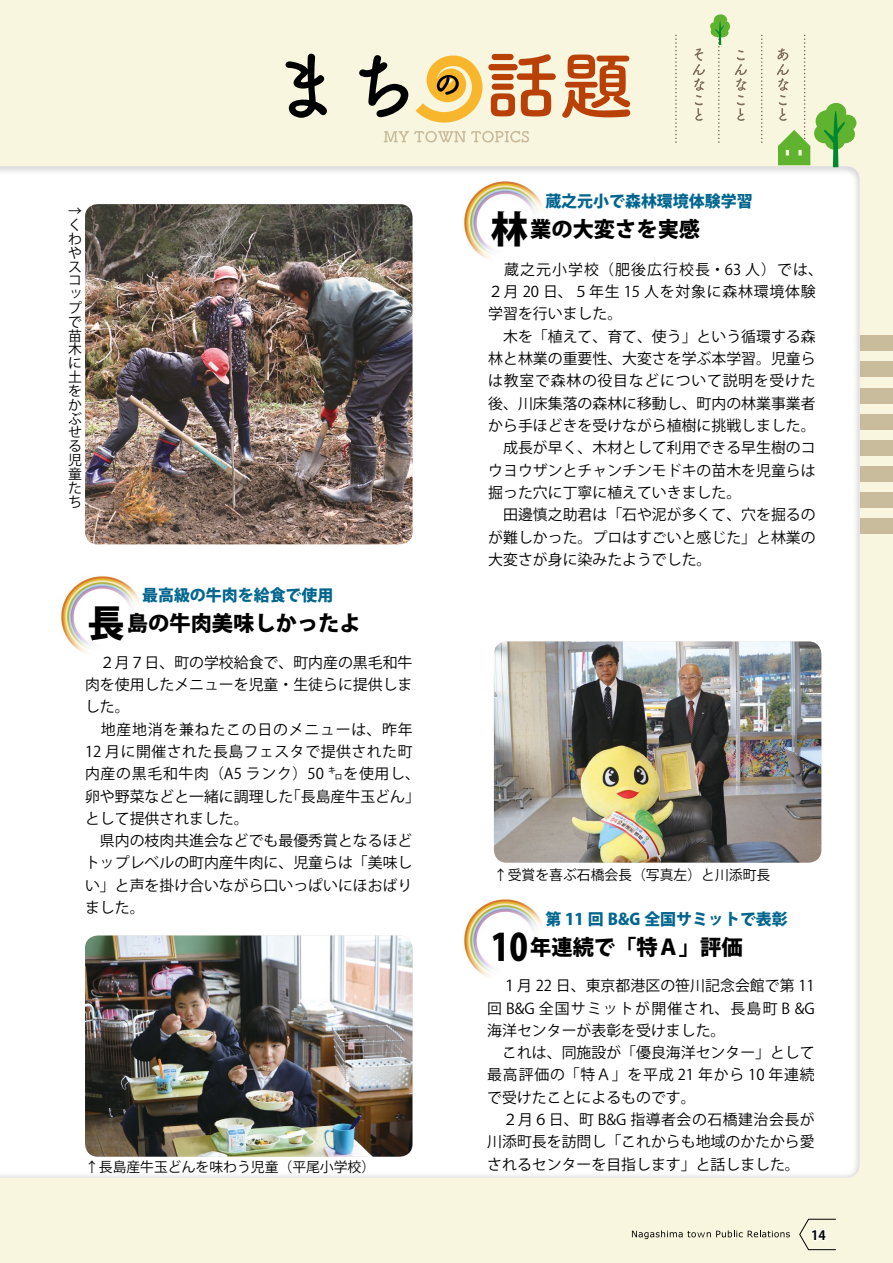
<style>
.page{position:relative;width:893px;height:1263px;background:#f8f6de}
.page>*{position:absolute;margin:0;border:0;box-sizing:border-box;transform-origin:0 0}
.t1{font:800 37.2px "Koz Go Pro";color:#000;scale:.86 1}
.t2{font:800 37.2px "Koz Go Pro";color:#000}
.t3{font:800 21.3px "Koz Go Pro";color:#000}
.t4{font:800 15.9px "Koz Go Pro";color:#00668f}
.t5{font:14.85px/22.4px "Koz Go Pro";color:#000}
.t6{font:14.85px "Koz Go Pro";letter-spacing:.05em;color:#000}
.t7{font:14.85px "Koz Go Pro";letter-spacing:.035em;color:#000}
.t8{font:14.85px "Koz Go Pro";letter-spacing:.055em;color:#000}
.t9{font:13.8px/13.8px "Koz Go Pro";color:#000}
.t10{font:700 12.75px "Koz Go Pro";color:#000}
.s1{font-size:37.2px}
</style>
<div class="page">
<div style="left:0;top:336px;width:893px;height:15px;background:#c9bc9c"></div>
<div style="left:0;top:362px;width:893px;height:15px;background:#c9bc9c"></div>
<div style="left:0;top:388px;width:893px;height:15px;background:#c9bc9c"></div>
<div style="left:0;top:414px;width:893px;height:15px;background:#c9bc9c"></div>
<div style="left:0;top:440px;width:893px;height:15px;background:#c9bc9c"></div>
<div style="left:0;top:466px;width:893px;height:15px;background:#c9bc9c"></div>
<div style="left:0;top:492px;width:893px;height:15px;background:#c9bc9c"></div>
<div style="left:0;top:518px;width:893px;height:15px;background:#c9bc9c"></div>
<svg style="left:384px;top:131px;width:145px;height:12px"></svg>
<div style="left:0;top:166px;width:860px;height:1012px;background:#fff"></div>
<svg style="left:761px;top:35px;width:1px;height:108px"></svg>
<svg style="left:675px;top:35px;width:2px;height:108px"></svg>
<svg style="left:693px;top:14px;width:54px;height:129px"></svg>
<svg style="left:777px;top:35px;width:79px;height:132px"></svg>
<svg style="left:286px;top:54px;width:41px;height:64px"></svg>
<svg style="left:359px;top:55px;width:49px;height:62px"></svg>
<svg style="left:488px;top:54px;width:68px;height:62px"></svg>
<svg style="left:562px;top:55px;width:68px;height:63px"></svg>
<svg style="left:416px;top:55px;width:66px;height:68px"></svg>
<img style="left:494px;top:641px;width:327px;height:222px">
<img style="left:85px;top:935px;width:327px;height:222px">
<img style="left:85px;top:204px;width:327px;height:340px">
<img style="left:463px;top:898px;width:85px;height:85px">
<img style="left:60px;top:574px;width:85px;height:85px">
<img style="left:463px;top:180px;width:85px;height:85px">
<svg style="left:799px;top:1219px;width:37px;height:31px"></svg>
<svg style="left:632px;top:1230px;width:158px;height:9px"></svg>
<p class="t9" style="left:68px;top:205px;width:15px">↑</p>
<p class="t9" style="left:68px;top:218px;width:15px">くわやスコップで苗木に土をかぶせる児童たち</p>
<p class="t4" style="left:142px;top:585px;width:193px">最高級の牛肉を給食で使用</p>
<h2 class="t3" style="left:88px;top:609px;width:275px"><span class="s1">長</span>島の牛肉美味しかったよ</h2>
<p class="t5" style="left:85px;top:651px;width:329px">　２月７日、町の学校給食で、町内産の黒毛和牛</p>
<p class="t5" style="left:85px;top:674px;width:329px">肉を使用したメニューを児童・生徒らに提供しま</p>
<p class="t5" style="left:85px;top:696px;width:46px">した。</p>
<p class="t8" style="left:85px;top:719px;width:329px">　地産地消を兼ねたこの日のメニューは、昨年</p>
<p class="t7" style="left:85px;top:742px;width:329px">12 月に開催された長島フェスタで提供された町</p>
<p class="t6" style="left:85px;top:764px;width:336px">内産の黒毛和牛肉（A5 ランク）50 ㌔を使用し、</p>
<p class="t5" style="left:286px;top:785px;width:135px">「長島産牛玉どん「</p>
<p class="t5" style="left:85px;top:785px;width:329px">卵や野菜などと一緒に調理した<br>として提供されました。<br>　県内の枝肉共進会などでも最優秀賞となるほどトップレベルの町内産牛肉に、児童らは「美味しい」と声を掛け合いながら口いっぱいにほおばりました。</p>
<p class="t9" style="left:85px;top:1160px;width:292px">↑長島産牛玉どんを味わう児童（平尾小学校(</p>
<p class="t4" style="left:545px;top:191px;width:209px">蔵之元小で森林環境体験学習</p>
<h1 class="t2" style="left:491px;top:205px;width:39px">林</h1>
<p class="t5" style="left:488px;top:258px;width:336px">　蔵之元小学校（肥後広行校長・63 人）では、<br>２月 20 日、５年生 15 人を対象に森林環境体験学習を行いました。<br>　木を「植えて、育て、使う」という循環する森林と林業の重要性、大変さを学ぶ本学習。児童らは教室で森林の役目などについて説明を受けた後、川床集落の森林に移動し、町内の林業事業者から手ほどきを受けながら植樹に挑戦しました。　成長が早く、木材として利用できる早生樹のコウヨウザンとチャンチンモドキの苗木を児童らは掘った穴に丁寧に植えていきました。<br>　田邊慎之助君は「石や泥が多くて、穴を掘るのが難しかった。プロはすごいと感じた」と林業の大変さが身に染みたようでした。</p>
<h2 class="t3" style="left:530px;top:215px;width:172px">業の大変さを実感</h2>
<p class="t9" style="left:494px;top:868px;width:278px">↑受賞を喜ぶ石橋会長（写真左）と川添町長</p>
<p class="t4" style="left:545px;top:909px;width:244px">第 11 回 B&amp;G 全国サミットで表彰</p>
<h2 class="t3" style="left:530px;top:933px;width:214px">年連続で「特Ａ」評価</h2>
<h1 class="t1" style="left:491px;top:923px;width:45px">10</h1>
<p class="t5" style="left:487px;top:975px;width:329px">　１月 22 日、東京都港区の笹川記念会館で第 11回 &amp;B G 全国サミットが開催され、長島町 B &amp;G海洋センターが表彰を受けました。<br>　これは、同施設が「優良海洋センター」として最高評価の「特Ａ」を平成 21 年から 10 年連続で受けたことによるものです。<br>　２月６日、町 &amp;B G 指導者会の石橋建治会長が川添町長を訪問し「これからも地域のかたから愛されるセンターを目指します」と話しました。</p>
<p class="t10" style="left:811px;top:1227px;width:16px">14</p>
</div>
